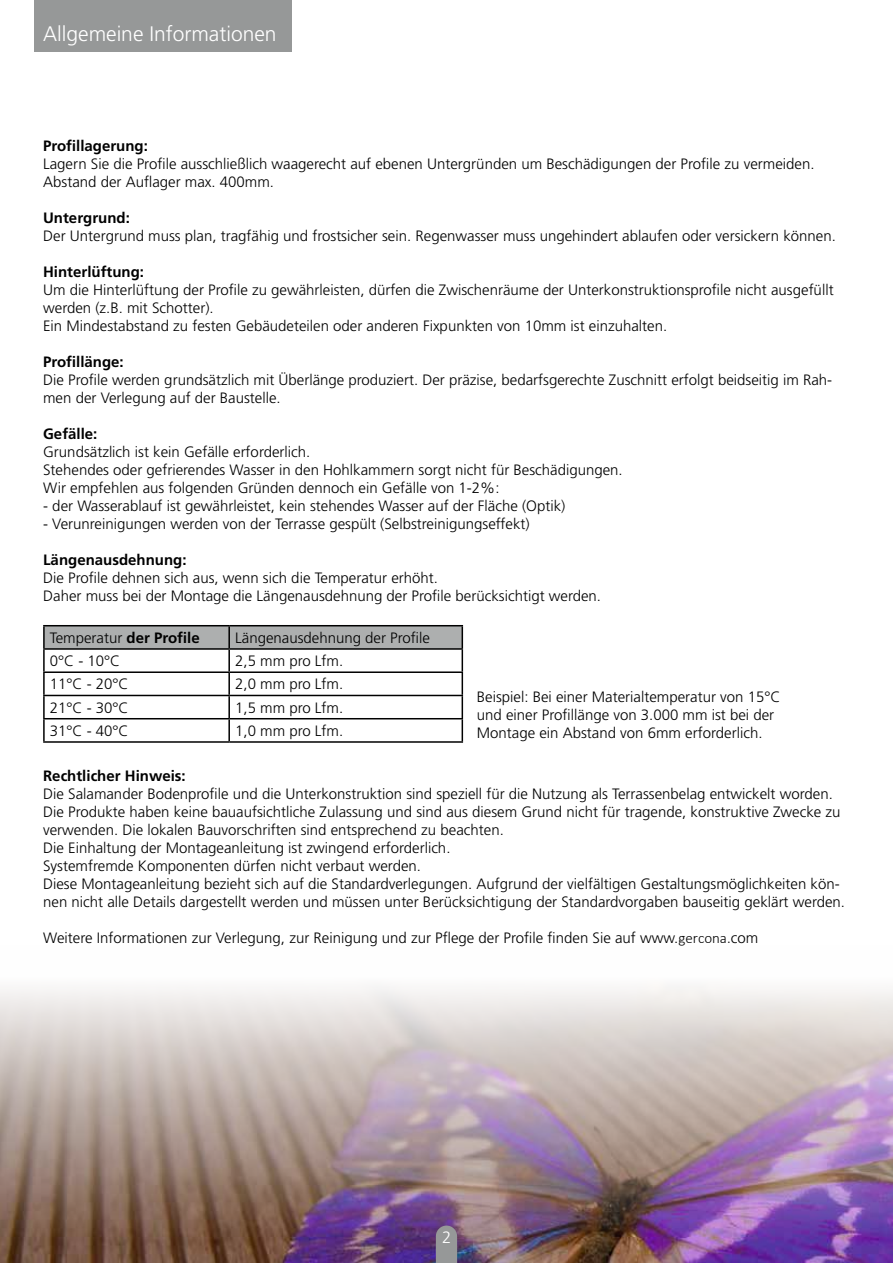
<style>
.page{position:relative;width:893px;height:1263px;background:#fff}
.page>*{position:absolute;margin:0;border:0;box-sizing:border-box;transform-origin:0 0}
.t1{font:300 21px "Frutiger LT";color:#fff}
.t2{font:300 16.5px "Frutiger LT";color:#fff}
.t3{font:300 15px/18px "Frutiger LT";color:#000}
.t4{font:700 15px "Frutiger LT";color:#000}
.s1{font-weight:700}
.s2{font-family:"Calibri"}
</style>
<div class="page">
<img style="left:0;top:986px;width:893px;height:277px">
<div style="left:35px;top:0;width:257px;height:52px;background:#969898"></div>
<hr style="left:43px;top:625px;width:186px;height:1px;background:#000">
<hr style="left:43px;top:626px;width:2px;height:22px;background:#000">
<hr style="left:229px;top:625px;width:234px;height:1px;background:#000">
<hr style="left:43px;top:648px;width:186px;height:2px;background:#000">
<hr style="left:43px;top:650px;width:2px;height:21px;background:#000">
<hr style="left:43px;top:671px;width:186px;height:2px;background:#000">
<hr style="left:43px;top:673px;width:2px;height:22px;background:#000">
<hr style="left:43px;top:695px;width:186px;height:1px;background:#000">
<hr style="left:43px;top:696px;width:2px;height:22px;background:#000">
<hr style="left:43px;top:718px;width:186px;height:1px;background:#000">
<hr style="left:43px;top:719px;width:2px;height:22px;background:#000">
<svg style="left:44px;top:626px;width:419px;height:115px"></svg>
<hr style="left:43px;top:741px;width:186px;height:2px;background:#000">
<hr style="left:229px;top:741px;width:234px;height:2px;background:#000">
<svg style="left:436px;top:1225px;width:21px;height:38px"></svg>
<h1 class="t1" style="left:43px;top:21px;width:235px">Allgemeine Informationen</h1>
<p class="t4" style="left:43px;top:137px;width:106px">Profillagerung:</p>
<p class="t3" style="left:43px;top:155px;width:773px">Lagern Sie die Profile ausschließlich waagerecht auf ebenen Untergründen um Beschädigungen der Profile zu vermeiden.<br>Abstand der Auflager max. 400mm.</p>
<p class="t4" style="left:43px;top:209px;width:88px">Untergrund:</p>
<p class="t3" style="left:43px;top:227px;width:794px">Der Untergrund muss plan, tragfähig und frostsicher sein. Regenwasser muss ungehindert ablaufen oder versickern können.</p>
<p class="t4" style="left:43px;top:263px;width:102px">Hinterlüftung:</p>
<p class="t3" style="left:43px;top:281px;width:792px">Um die Hinterlüftung der Profile zu gewährleisten, dürfen die Zwischenräume der Unterkonstruktionsprofile nicht ausgefüllt werden (z.B. mit Schotter).<br>Ein Mindestabstand zu festen Gebäudeteilen oder anderen Fixpunkten von 10mm ist einzuhalten.</p>
<p class="t4" style="left:43px;top:353px;width:82px">Profillänge:</p>
<p class="t3" style="left:43px;top:371px;width:791px">Die Profile werden grundsätzlich mit Überlänge produziert. Der präzise, bedarfsgerechte Zuschnitt erfolgt beidseitig im Rah&shy;men der Verlegung auf der Baustelle.</p>
<p class="t4" style="left:43px;top:425px;width:56px">Gefälle:</p>
<p class="t3" style="left:43px;top:443px;width:581px">Grundsätzlich ist kein Gefälle erforderlich.<br>Stehendes oder gefrierendes Wasser in den Hohlkammern sorgt nicht für Beschädigungen.<br>Wir empfehlen aus folgenden Gründen dennoch ein Gefälle von 1-2%:</p>
<p class="t3" style="left:43px;top:497px;width:524px">- der Wasserablauf ist gewährleistet, kein stehendes Wasser auf der Fläche (Optik)</p>
<p class="t3" style="left:43px;top:515px;width:488px">- Verunreinigungen werden von der Terrasse gespült (Selbstreinigungseffekt)</p>
<p class="t4" style="left:43px;top:551px;width:145px">Längenausdehnung:</p>
<p class="t3" style="left:43px;top:569px;width:559px">Die Profile dehnen sich aus, wenn sich die Temperatur erhöht.<br>Daher muss bei der Montage die Längenausdehnung der Profile berücksichtigt werden.</p>
<p class="t3" style="left:50px;top:629px;width:151px">Temperatur <span class="s1">der Profile</span></p>
<p class="t3" style="left:235px;top:629px;width:196px">Längenausdehnung der Profile</p>
<p class="t3" style="left:50px;top:652px;width:72px">0°C - 10°C</p>
<p class="t3" style="left:235px;top:652px;width:110px">2,5 mm pro Lfm.</p>
<p class="t3" style="left:50px;top:675px;width:80px">11°C - 20°C</p>
<p class="t3" style="left:235px;top:675px;width:110px">2,0 mm pro Lfm.</p>
<p class="t3" style="left:50px;top:699px;width:80px">21°C - 30°C</p>
<p class="t3" style="left:235px;top:699px;width:110px">1,5 mm pro Lfm.</p>
<p class="t3" style="left:50px;top:722px;width:80px">31°C - 40°C</p>
<p class="t3" style="left:235px;top:722px;width:110px">1,0 mm pro Lfm.</p>
<p class="t3" style="left:477px;top:688px;width:305px">Beispiel: Bei einer Materialtemperatur von 15°C und einer Profillänge von 3.000 mm ist bei der<br>Montage ein Abstand von 6mm erforderlich.</p>
<p class="t4" style="left:43px;top:767px;width:144px">Rechtlicher Hinweis:</p>
<p class="t3" style="left:43px;top:785px;width:803px">Die Salamander Bodenprofile und die Unterkonstruktion sind speziell für die Nutzung als Terrassenbelag entwickelt worden.<br>Die Produkte haben keine bauaufsichtliche Zulassung und sind aus diesem Grund nicht für tragende, konstruktive Zwecke zu verwenden. Die lokalen Bauvorschriften sind entsprechend zu beachten.<br>Die Einhaltung der Montageanleitung ist zwingend erforderlich.<br>Systemfremde Komponenten dürfen nicht verbaut werden.<br>Diese Montageanleitung bezieht sich auf die Standardverlegungen. Aufgrund der vielfältigen Gestaltungsmöglichkeiten kön&shy;nen nicht alle Details dargestellt werden und müssen unter Berücksichtigung der Standardvorgaben bauseitig geklärt werden.</p>
<p class="t3" style="left:43px;top:929px;width:716px">Weitere Informationen zur Verlegung, zur Reinigung und zur Pflege der Profile finden Sie auf www.<span class="s2">gercona.</span>com</p>
<p class="t2" style="left:442px;top:1227px;width:11px">2</p>
</div>
